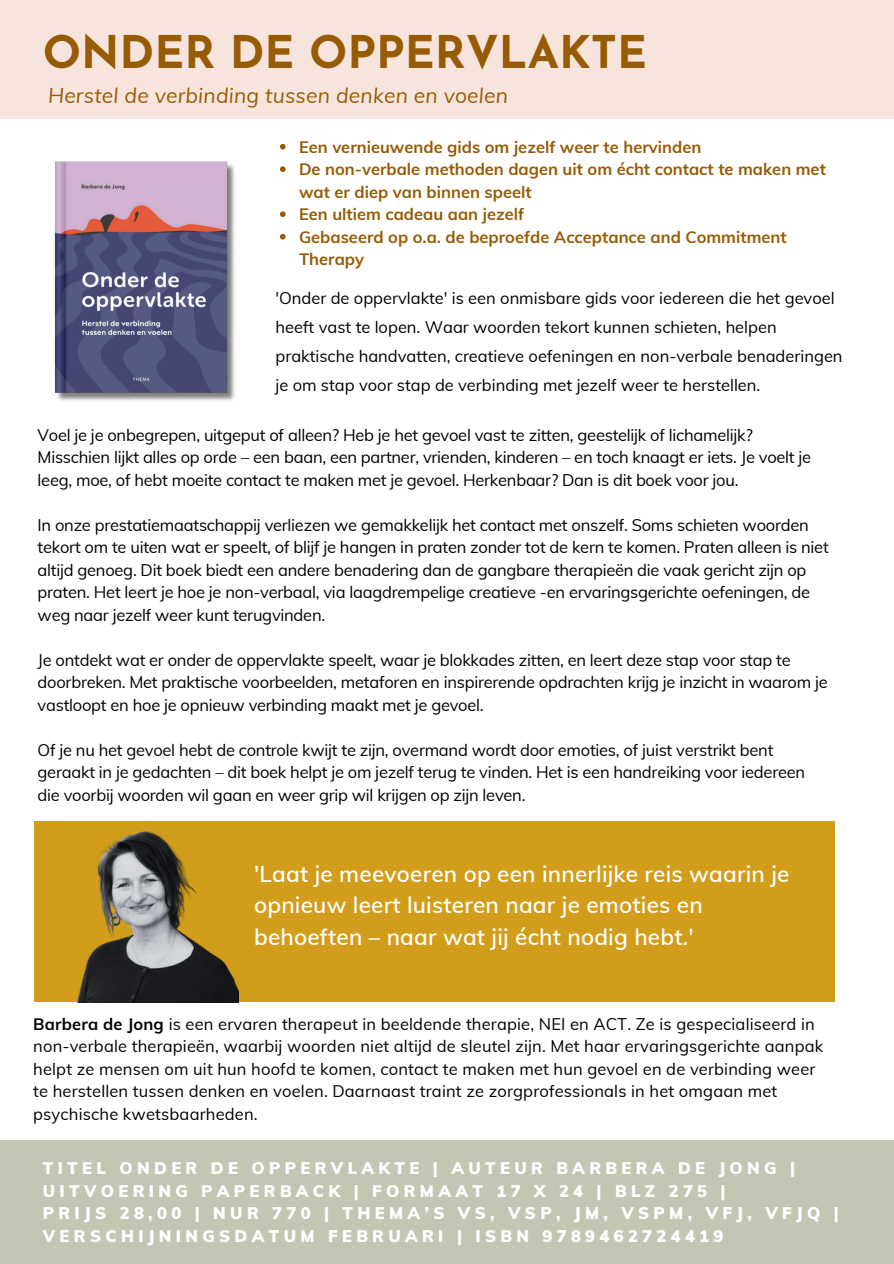
<style>
.page{position:relative;width:894px;height:1264px;background:#fff}
.page>*{position:absolute;margin:0;border:0;box-sizing:border-box;transform-origin:0 0}
.t1{font:700 45px "Josefin Sans";color:#965b04}
.t2{font:600 22.5px/31.5px "Muli";letter-spacing:.01em;color:#fff}
.t3{font:italic 21px "Muli";letter-spacing:.01em;color:#965b04}
.t4{font:16.5px/22.5px "Muli";letter-spacing:-.015em;color:#000}
.t5{font:16.5px/22.5px "Muli";letter-spacing:.01em;color:#000}
.t6{font:700 16.5px/22.5px "Muli";color:#965b04}
.t7{font:900 16.5px/22.5px "Muli";letter-spacing:.265em;color:#fff}
.s1{font-weight:700}
</style>
<div class="page">
<div style="left:0;top:0;width:893px;height:119px;background:#f7e5dd"></div>
<div style="left:0;top:1140px;width:893px;height:123px;background:#c4c6b4"></div>
<div style="left:34px;top:821px;width:800px;height:181px;background:#d19d1a"></div>
<img style="left:54px;top:161px;width:181px;height:240px">
<img style="left:77px;top:831px;width:161px;height:171px">
<svg style="left:280px;top:144px;width:5px;height:5px"></svg>
<svg style="left:280px;top:166px;width:5px;height:6px"></svg>
<svg style="left:280px;top:211px;width:5px;height:6px"></svg>
<svg style="left:280px;top:234px;width:5px;height:5px"></svg>
<p class="t1" style="left:43px;top:35px;width:605px">ONDER DE OPPERVLAKTE</p>
<p class="t3" style="left:48px;top:81px;width:461px">Herstel de verbinding tussen denken en voelen</p>
<p class="t6" style="left:299px;top:135px;width:403px">Een vernieuwende gids om jezelf weer te hervinden</p>
<p class="t6" style="left:299px;top:158px;width:528px">De non-verbale methoden dagen uit om écht contact te maken met wat er diep van binnen speelt</p>
<p class="t6" style="left:299px;top:203px;width:226px">Een ultiem cadeau aan jezelf</p>
<p class="t6" style="left:299px;top:225px;width:489px">Gebaseerd op o.a. de beproefde Acceptance and Commitment<br>Therapy</p>
<p class="t4" style="left:275px;top:283px;width:568px;line-height:29.2px">'Onder de oppervlakte' is een onmisbare gids voor iedereen die het gevoel heeft vast te lopen. Waar woorden tekort kunnen schieten, helpen praktische handvatten, creatieve oefeningen en non-verbale benaderingen je om stap voor stap de verbinding met jezelf weer te herstellen.</p>
<h1 class="t4" style="left:38px;top:423px;width:774px">Voel je je onbegrepen, uitgeput of alleen? Heb je het gevoel vast te zitten, geestelijk of lichamelijk?<br>Misschien lijkt alles op orde – een baan, een partner, vrienden, kinderen – en toch knaagt er iets. Je voelt je leeg, moe, of hebt moeite contact te maken met je gevoel. Herkenbaar? Dan is dit boek voor jou.</h1>
<h3 class="t4" style="left:38px;top:513px;width:792px">In onze prestatiemaatschappij verliezen we gemakkelijk het contact met onszelf. Soms schieten woorden tekort om te uiten wat er speelt, of blijf je hangen in praten zonder tot de kern te komen. Praten alleen is niet altijd genoeg. Dit boek biedt een andere benadering dan de gangbare therapieën die vaak gericht zijn op praten. Het leert je hoe je non-verbaal, via laagdrempelige creatieve -en ervaringsgerichte oefeningen, de weg naar jezelf weer kunt terugvinden.</h3>
<p class="t4" style="left:38px;top:648px;width:791px">Je ontdekt wat er onder de oppervlakte speelt, waar je blokkades zitten, en leert deze stap voor stap te doorbreken. Met praktische voorbeelden, metaforen en inspirerende opdrachten krijg je inzicht in waarom je vastloopt en hoe je opnieuw verbinding maakt met je gevoel.</p>
<p class="t4" style="left:38px;top:738px;width:768px">Of je nu het gevoel hebt de controle kwijt te zijn, overmand wordt door emoties, of juist verstrikt bent geraakt in je gedachten – dit boek helpt je om jezelf terug te vinden. Het is een handreiking voor iedereen die voorbij woorden wil gaan en weer grip wil krijgen op zijn leven.</p>
<p class="t2" style="left:254px;top:857px;width:537px">'Laat je meevoeren op een innerlijke reis waarin je opnieuw leert luisteren naar je emoties en behoeften – naar wat jij écht nodig hebt.'</p>
<h2 class="t5" style="left:33px;top:1012px;width:791px"><span class="s1">Barbera de Jong</span> is een ervaren therapeut in beeldende therapie, NEI en ACT. Ze is gespecialiseerd in non-verbale therapieën, waarbij woorden niet altijd de sleutel zijn. Met haar ervaringsgerichte aanpak helpt ze mensen om uit hun hoofd te komen, contact te maken met hun gevoel en de verbinding weer te herstellen tussen denken en voelen. Daarnaast traint ze zorgprofessionals in het omgaan met psychische kwetsbaarheden.</h2>
<p class="t7" style="left:43px;top:1156px;width:797px">TITEL ONDER DE OPPERVLAKTE | AUTEUR BARBERA DE JONG | UITVOERING PAPERBACK | FORMAAT 17 X 24 | BLZ 275 |<br>PRIJS 28,00 | NUR 770 | THEMA’S VS, VSP, JM, VSPM, VFJ, VFJQ | VERSCHIJNINGSDATUM FEBRUARI | ISBN 9789462724419</p>
</div>
